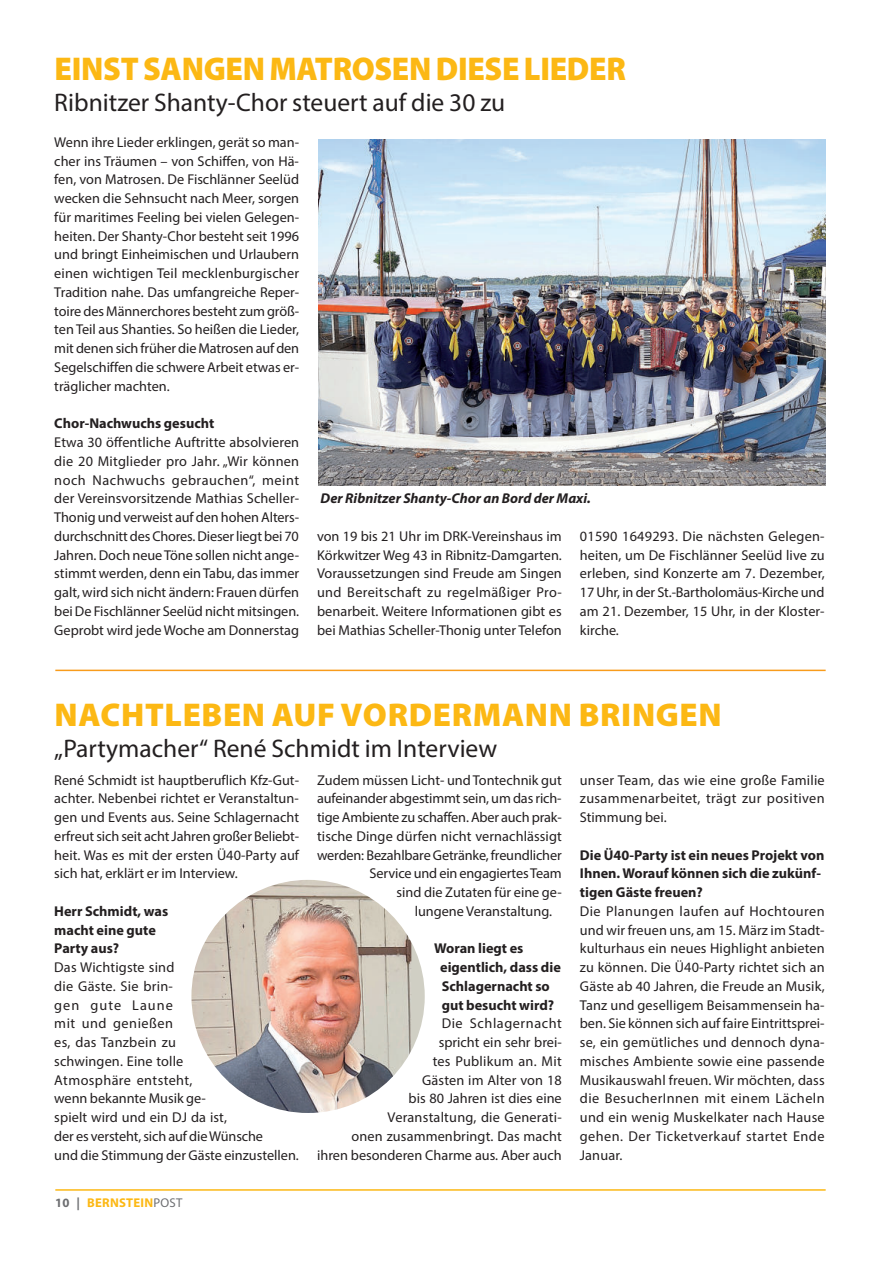
<style>
.page{position:relative;width:881px;height:1263px;background:#fff}
.page>*{position:absolute;margin:0;border:0;box-sizing:border-box;transform-origin:0 0}
.t1{font:900 33px "Myriad Pro";letter-spacing:-.01em;color:#fcb814;scale:.96 1}
.t2{font:900 33px "Myriad Pro";letter-spacing:.02em;color:#fcb814}
.t3{font:25.5px "Myriad Pro";color:#231f20}
.t4{font:14.25px/18.8px "Myriad Pro";color:#231f20;text-align:justify}
.t5{font:700 14.25px/18.8px "Myriad Pro";color:#231f20}
.t6{font:italic 700 14.25px "Myriad Pro";color:#231f20}
.t7{font:700 12.75px "Myriad Pro";letter-spacing:.02em;color:#fcb814}
.s1{color:#6d6e71}
.s2{font-weight:400;color:#6d6e71}
</style>
<div class="page">
<hr style="left:55px;top:1189px;width:770px;height:2px;background:#fcb814">
<img style="left:318px;top:140px;width:507px;height:345px">
<hr style="left:55px;top:670px;width:770px;height:1px;background:#f89c1c">
<svg style="left:187px;top:875px;width:242px;height:243px"></svg>
<img style="left:192px;top:880px;width:219px;height:232px">
<div style="left:182px;top:870px;width:252px;height:252px;border:9px solid #fff;border-radius:50%"></div>
<h1 class="t1" style="left:55px;top:52px;width:596px">EINST SANGEN MATROSEN DIESE LIEDER</h1>
<h2 class="t3" style="left:54px;top:90px;width:452px">Ribnitzer Shanty-Chor steuert auf die 30 zu</h2>
<p class="t4" style="left:54px;top:133px;width:246px">Wenn ihre Lieder erklingen, gerät so man&shy;cher ins Träumen – von Schiffen, von Hä&shy;fen, von Matrosen. De Fischlänner Seelüd wecken die Sehnsucht nach Meer, sorgen für maritimes Feeling bei vielen Gelegen&shy;heiten. Der Shanty-Chor besteht seit 1996 und bringt Einheimischen und Urlaubern einen wichtigen Teil mecklenburgischer Tradition nahe. Das umfangreiche Reper&shy;toire des Männerchores besteht zum größ&shy;ten Teil aus Shanties. So heißen die Lieder, mit denen sich früher die Matrosen auf den Segelschiffen die schwere Arbeit etwas er&shy;träglicher machten.</p>
<p class="t5" style="left:54px;top:415px;width:161px">Chor-Nachwuchs gesucht</p>
<p class="t4" style="left:54px;top:433px;width:246px">Etwa 30 öffentliche Auftritte absolvieren die 20 Mitglieder pro Jahr. „Wir können noch Nachwuchs gebrauchen“, meint der Vereinsvorsitzende Mathias Scheller-Thonig und verweist auf den hohen Alters&shy;durchschnitt des Chores. Dieser liegt bei 70<br>Jahren. Doch neue Töne sollen nicht ange&shy;stimmt werden, denn ein Tabu, das immer galt, wird sich nicht ändern: Frauen dürfen bei De Fischlänner Seelüd nicht mitsingen.<br>Geprobt wird jede Woche am Donnerstag</p>
<p class="t6" style="left:320px;top:493px;width:271px">Der Ribnitzer Shanty-Chor an Bord der Maxi.</p>
<p class="t4" style="left:317px;top:527px;width:246px">von 19 bis 21 Uhr im DRK-Vereinshaus im Körkwitzer Weg 43 in Ribnitz-Damgarten.<br>Voraussetzungen sind Freude am Singen und Bereitschaft zu regelmäßiger Pro&shy;benarbeit. Weitere Informationen gibt es bei Mathias Scheller-Thonig unter Telefon</p>
<p class="t4" style="left:579px;top:527px;width:246px">01590 1649293. Die nächsten Gelegen&shy;heiten, um De Fischlänner Seelüd live zu erleben, sind Konzerte am 7. Dezember, 17 Uhr, in der St.-Bartholomäus-Kirche und am 21. Dezember, 15 Uhr, in der Kloster&shy;kirche.</p>
<h1 class="t2" style="left:55px;top:698px;width:668px">NACHTLEBEN AUF VORDERMANN BRINGEN</h1>
<h2 class="t3" style="left:54px;top:736px;width:444px">„Partymacher“ René Schmidt im Interview</h2>
<p class="t4" style="left:54px;top:771px;width:246px">René Schmidt ist hauptberuflich Kfz-Gut&shy;achter. Nebenbei richtet er Veranstaltun&shy;gen und Events aus. Seine Schlagernacht erfreut sich seit acht Jahren großer Beliebt&shy;heit. Was es mit der ersten Ü40-Party auf sich hat, erklärt er im Interview.</p>
<p class="t5" style="left:54px;top:902px;width:115px">Herr Schmidt, was macht eine gute<br>Party aus?</p>
<p class="t4" style="left:54px;top:958px;width:246px;text-align:left">Das Wichtigste sind<br>die Gäste. Sie brin-<br>gen gute Laune<br>mit und genießen<br>es, das Tanzbein zu<br>schwingen. Eine tolle<br>Atmosphäre entsteht,<br>wenn bekannte Musik ge-<br>spielt wird und ein DJ da ist,<br>der es versteht, sich auf die Wünsche<br>und die Stimmung der Gäste einzustellen.</p>
<p class="t4" style="left:579px;top:771px;width:246px">unser Team, das wie eine große Familie zusammenarbeitet, trägt zur positiven Stimmung bei.</p>
<p class="t5" style="left:579px;top:846px;width:246px">Die Ü40-Party ist ein neues Projekt von<br>Ihnen. Worauf können sich die zukünf&shy;tigen Gäste freuen?</p>
<p class="t4" style="left:579px;top:902px;width:246px">Die Planungen laufen auf Hochtouren und wir freuen uns, am 15. März im Stadt&shy;kulturhaus ein neues Highlight anbieten zu können. Die Ü40-Party richtet sich an Gäste ab 40 Jahren, die Freude an Musik, Tanz und geselligem Beisammensein ha&shy;ben. Sie können sich auf faire Eintrittsprei&shy;se, ein gemütliches und dennoch dyna&shy;misches Ambiente sowie eine passende Musikauswahl freuen. Wir möchten, dass die BesucherInnen mit einem Lächeln und ein wenig Muskelkater nach Hause gehen. Der Ticketverkauf startet Ende Januar.</p>
<p class="t4" style="left:317px;top:771px;width:246px">Zudem müssen Licht- und Tontechnik gut</p>
<p class="t4" style="left:317px;top:790px;width:246px">aufeinander abgestimmt sein, um das rich-</p>
<p class="t4" style="left:317px;top:809px;width:246px">tige Ambiente zu schaffen. Aber auch prak-</p>
<p class="t4" style="left:317px;top:827px;width:246px">tische Dinge dürfen nicht vernachlässigt</p>
<p class="t4" style="left:317px;top:846px;width:246px">werden: Bezahlbare Getränke, freundlicher</p>
<p class="t4" style="left:369px;top:865px;width:193px">Service und ein engagiertes Team</p>
<p class="t4" style="left:396px;top:884px;width:167px">sind die Zutaten für eine ge-</p>
<p class="t4" style="left:414px;top:902px;width:139px">lungene Veranstaltung.</p>
<p class="t5" style="left:440px;top:940px;width:122px;text-indent:-6px">Woran liegt es eigentlich, dass die<br>Schlagernacht so gut besucht wird?</p>
<p class="t4" style="left:317px;top:1015px;width:246px;text-align:right">Die Schlagernacht<br>spricht ein sehr brei-<br>tes Publikum an. Mit<br>Gästen im Alter von 18<br>bis 80 Jahren ist dies eine<br>Veranstaltung, die Generati-<br>onen zusammenbringt. Das macht<br>ihren besonderen Charme aus. Aber auch</p>
<p class="t7" style="left:55px;top:1196px;width:129px"><span class="s1">10 |</span> BERNSTEIN<span class="s2">POST</span></p>
</div>
